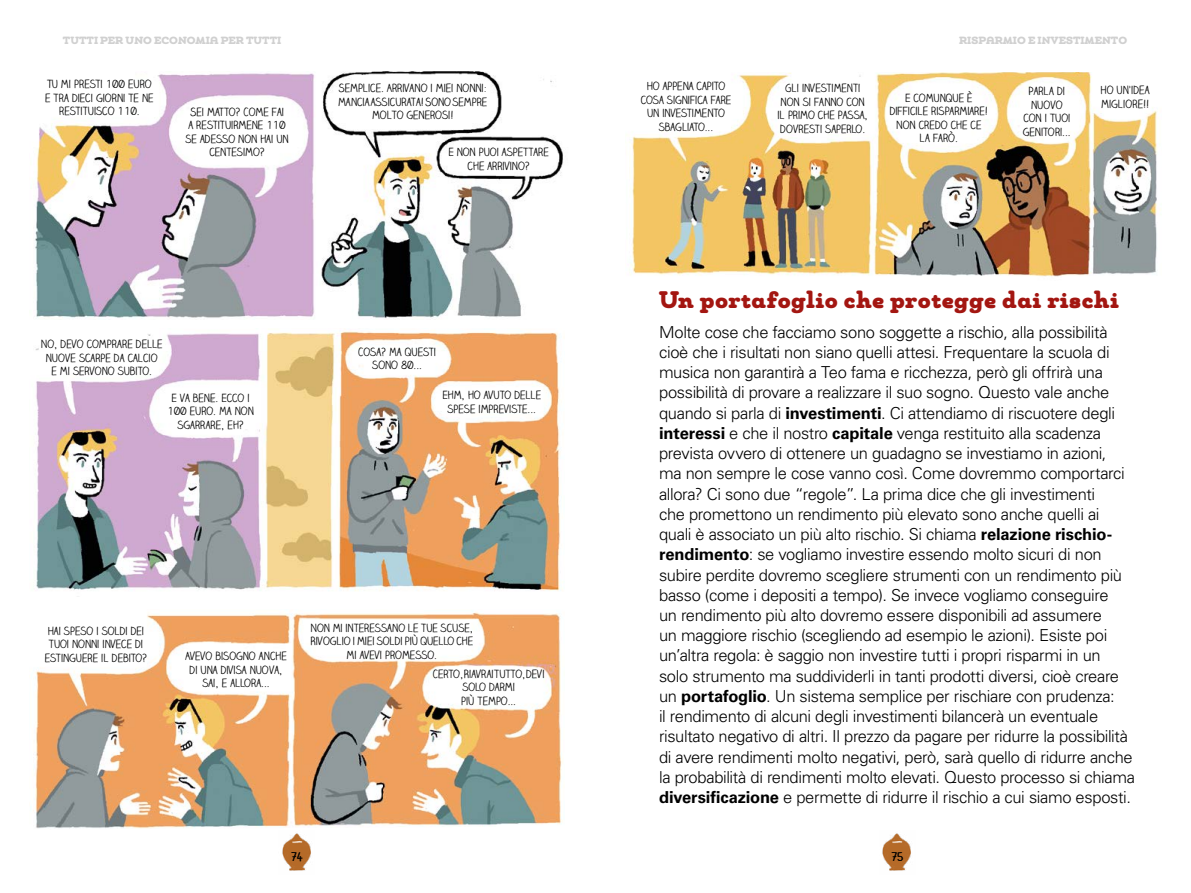
<style>
.page{position:relative;width:1191px;height:893px;background:#fff}
.page>*{position:absolute;margin:0;border:0;box-sizing:border-box;transform-origin:0 0}
.t1{font:900 24px "Chennai Slab";letter-spacing:.02em;color:#a31611}
.t2{font:300 16.5px/20.2px "Univers LT Std";letter-spacing:-.02em;color:#000}
.t3{font:12px "Claire Hand";color:#000}
.t4{font:11.25px/13.5px "Claire Hand";color:#000;text-align:center}
.t5{font:900 10.5px "Chennai Slab";color:#d0d0d0}
.s1{font-weight:700}
</style>
<div class="page">
<img style="left:35px;top:71px;width:528px;height:248px">
<img style="left:35px;top:330px;width:528px;height:261px">
<img style="left:30px;top:610px;width:533px;height:219px">
<img style="left:629px;top:73px;width:532px;height:204px">
<img style="left:282px;top:833px;width:29px;height:38px">
<img style="left:882px;top:833px;width:29px;height:38px">
<p class="t5" style="left:63px;top:32px;width:220px">TUTTI PER UNO ECONOMIA PER TUTTI</p>
<p class="t5" style="left:959px;top:32px;width:169px">RISPARMIO E INVESTIMENTO</p>
<p class="t4" style="left:45px;top:77px;width:110px">TU MI PRESTI 100 EURO<br>E TRA DIECI GIORNI TE NE<br>RESTITUISCO 110.</p>
<p class="t4" style="left:640px;top:79px;width:92px">HO APPENA CAPITO<br>COSA SIGNIFICA FARE<br>UN INVESTIMENTO<br>SBAGLIATO...</p>
<p class="t4" style="left:777px;top:81px;width:92px">GLI INVESTIMENTI<br>NON SI FANNO CON<br>IL PRIMO CHE PASSA,<br>DOVRESTI SAPERLO.</p>
<p class="t4" style="left:889px;top:91px;width:100px">E COMUNQUE È<br>DIFFICILE RISPARMIARE!<br>NON CREDO CHE CE<br>LA FARÒ.</p>
<p class="t4" style="left:1023px;top:84px;width:49px">PARLA DI<br>NUOVO<br>CON I TUOI<br>GENITORI...</p>
<p class="t4" style="left:1100px;top:84px;width:51px;text-align:left">HO UN’IDEA<br>MIGLIORE!!</p>
<p class="t4" style="left:338px;top:82px;width:151px">SEMPLICE. ARRIVANO I MIEI NONNI:<br>MANCIA ASSICURATA! SONO SEMPRE<br>MOLTO GENEROSI!</p>
<p class="t4" style="left:448px;top:145px;width:102px">E NON PUOI ASPETTARE<br>CHE ARRIVINO?</p>
<p class="t4" style="left:185px;top:105px;width:104px">SEI MATTO? COME FAI<br>A RESTITUIRMENE 110<br>SE ADESSO NON HAI UN<br>CENTESIMO?</p>
<p class="t4" style="left:41px;top:337px;width:123px">NO, DEVO COMPRARE DELLE<br>NUOVE SCARPE DA CALCIO<br>E MI SERVONO SUBITO.</p>
<p class="t4" style="left:167px;top:391px;width:88px">E VA BENE. ECCO I<br>100 EURO. MA NON<br>SGARRARE, EH?</p>
<p class="t4" style="left:358px;top:345px;width:79px">COSA? MA QUESTI<br>SONO 80...</p>
<p class="t4" style="left:442px;top:388px;width:100px">EHM, HO AVUTO DELLE<br>SPESE IMPREVISTE...</p>
<p class="t4" style="left:45px;top:624px;width:104px">HAI SPESO I SOLDI DEI<br>TUOI NONNI INVECE DI<br>ESTINGUERE IL DEBITO?</p>
<p class="t4" style="left:185px;top:650px;width:103px">AVEVO BISOGNO ANCHE<br>DI UNA DIVISA NUOVA,<br>SAI, E ALLORA...</p>
<p class="t4" style="left:310px;top:621px;width:164px">NON MI INTERESSANO LE TUE SCUSE,<br>RIVOGLIO I MIEI SOLDI PIÙ QUELLO CHE<br>MI AVEVI PROMESSO.</p>
<p class="t4" style="left:433px;top:667px;width:113px">CERTO, RIAVRAI TUTTO, DEVI<br>SOLO DARMI<br>PIÙ TEMPO...</p>
<h1 class="t1" style="left:659px;top:282px;width:461px">Un portafoglio che protegge dai rischi</h1>
<p class="t2" style="left:659px;top:322px;width:477px">Molte cose che facciamo sono soggette a rischio, alla possibilità cioè che i risultati non siano quelli attesi. Frequentare la scuola di musica non garantirà a Teo fama e ricchezza, però gli offrirà una possibilità di provare a realizzare il suo sogno. Questo vale anche quando si parla di <span class="s1">investimenti</span>. Ci attendiamo di riscuotere degli <span class="s1">interessi</span> e che il nostro <span class="s1">capitale</span> venga restituito alla scadenza prevista ovvero di ottenere un guadagno se investiamo in azioni,<br>ma non sempre le cose vanno così. Come dovremmo comportarci allora? Ci sono due “regole”. La prima dice che gli investimenti<br>che promettono un rendimento più elevato sono anche quelli ai quali è associato un più alto rischio. Si chiama <span class="s1">relazione rischio&shy;rendimento</span>: se vogliamo investire essendo molto sicuri di non subire perdite dovremo scegliere strumenti con un rendimento più basso (come i depositi a tempo). Se invece vogliamo conseguire<br>un rendimento più alto dovremo essere disponibili ad assumere<br>un maggiore rischio (scegliendo ad esempio le azioni). Esiste poi un’altra regola: è saggio non investire tutti i propri risparmi in un<br>solo strumento ma suddividerli in tanti prodotti diversi, cioè creare un <span class="s1">portafoglio</span>. Un sistema semplice per rischiare con prudenza:<br>il rendimento di alcuni degli investimenti bilancerà un eventuale risultato negativo di altri. Il prezzo da pagare per ridurre la possibilità di avere rendimenti molto negativi, però, sarà quello di ridurre anche la probabilità di rendimenti molto elevati. Questo processo si chiama <span class="s1">diversificazione</span> e permette di ridurre il rischio a cui siamo esposti.</p>
<p class="t3" style="left:291px;top:849px;width:13px">74</p>
<p class="t3" style="left:891px;top:849px;width:14px">75</p>
</div>
